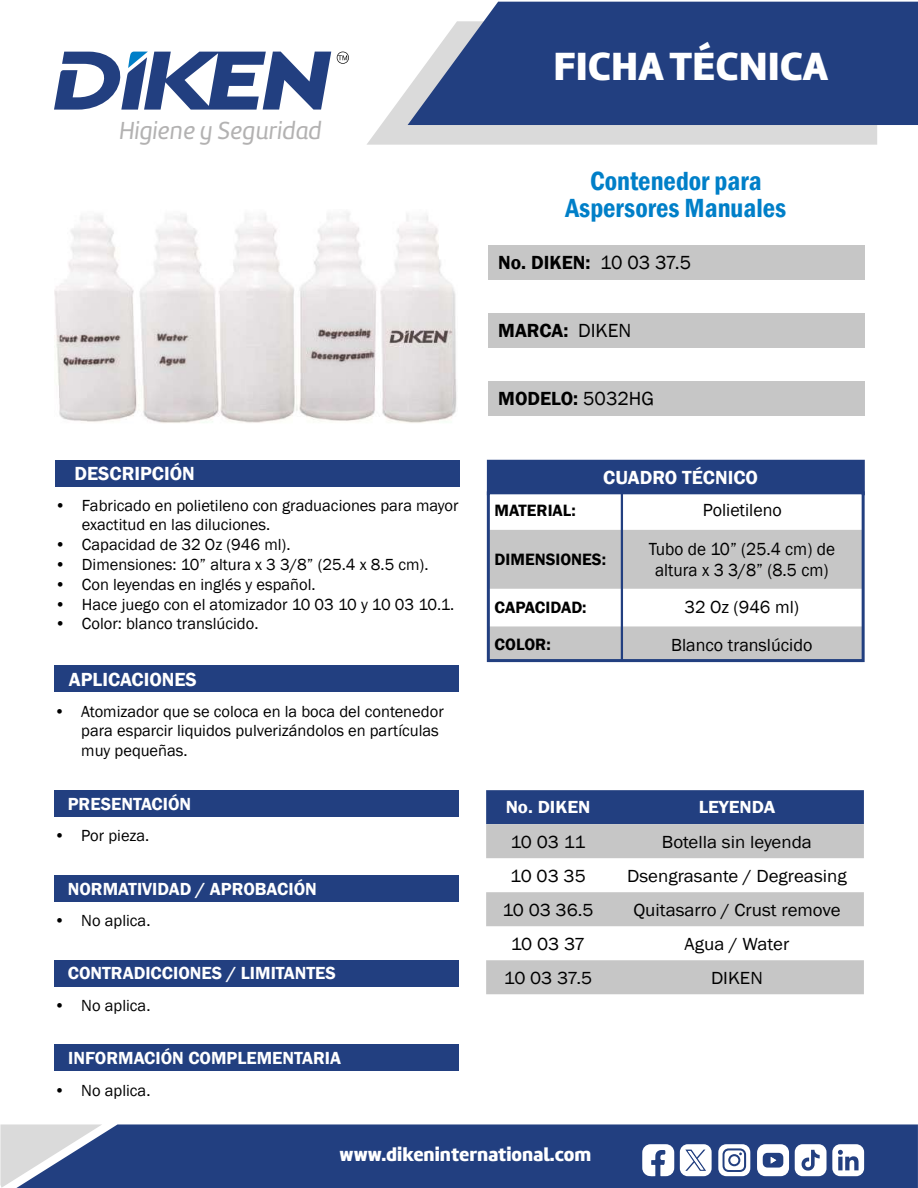
<style>
.page{position:relative;width:918px;height:1188px;background:#fff}
.page>*{position:absolute;margin:0;border:0;box-sizing:border-box;transform-origin:0 0}
.t1{font:40.8px "Amelia Basic Black";color:#fff}
.t2{font:600 condensed 27px/27px "Franklin Gothic";color:#007fc8;text-align:center}
.t3{font:25.5px "Amelia Basic Italic";color:#b3b2b2}
.t4{font:600 19.5px "Franklin Gothic";color:#000}
.t5{font:600 19.5px "Franklin Gothic";color:#fff}
.t6{font:19.5px "Amelia Basic Black";color:#fff}
.t7{font:18px "Franklin Gothic";color:#000;scale:1.05 1}
.t8{font:600 18px "Franklin Gothic";color:#fff}
.t9{font:18px "Franklin Gothic";color:#000}
.t10{font:18px/21.6px "Franklin Gothic";color:#000;text-align:center;scale:.96 1}
.t11{font:600 18px "Franklin Gothic";color:#fff;scale:1.05 1}
.t12{font:600 16.8px "Franklin Gothic";color:#000}
.t13{font:16.5px/19.8px "Franklin Gothic";color:#000}
.s1{font-weight:400}
</style>
<div class="page">
<div style="left:102px;top:1124px;width:816px;height:64px;background:#223f80"></div>
<svg style="left:0;top:1124px;width:102px;height:64px;background:#9ea8bf"></svg>
<svg style="left:367px;top:88px;width:510px;height:57px;background:#ddddde"></svg>
<svg style="left:408px;top:2px;width:510px;height:123px;background:#36508b"></svg>
<svg style="left:54px;top:51px;width:277px;height:59px"></svg>
<svg style="left:337px;top:52px;width:12px;height:12px"></svg>
<svg style="left:680px;top:1144px;width:32px;height:32px"></svg>
<svg style="left:642px;top:1144px;width:32px;height:32px"></svg>
<svg style="left:718px;top:1144px;width:32px;height:32px"></svg>
<div style="left:730px;top:1156px;width:8px;height:8px;background:#fff;border-radius:50%"></div>
<svg style="left:757px;top:1144px;width:32px;height:32px"></svg>
<svg style="left:795px;top:1144px;width:69px;height:32px"></svg>
<div style="left:486px;top:790px;width:378px;height:34px;background:#223f80"></div>
<svg style="left:486px;top:824px;width:378px;height:170px;fill:#c6c6c6"></svg>
<div style="left:488px;top:461px;width:376px;height:34px;background:#223f80"></div>
<div style="left:487px;top:460px;width:378px;height:35px;border:2px solid #223f80"></div>
<div style="left:489px;top:245px;width:376px;height:34px;background:#c6c6c6"></div>
<div style="left:489px;top:313px;width:376px;height:34px;background:#c6c6c6"></div>
<div style="left:489px;top:381px;width:376px;height:34px;background:#c6c6c6"></div>
<svg style="left:491px;top:495px;width:370px;height:163px"></svg>
<div style="left:55px;top:460px;width:405px;height:26px;background:#223f80"></div>
<div style="left:54px;top:666px;width:405px;height:26px;background:#223f80"></div>
<div style="left:54px;top:790px;width:405px;height:27px;background:#223f80"></div>
<div style="left:54px;top:875px;width:405px;height:27px;background:#223f80"></div>
<div style="left:54px;top:960px;width:405px;height:26px;background:#223f80"></div>
<div style="left:55px;top:1045px;width:404px;height:26px;background:#223f80"></div>
<img style="left:55px;top:213px;width:402px;height:210px">
<hr style="left:621px;top:490px;width:2px;height:171px;background:#223f80">
<div style="left:487px;top:491px;width:378px;height:171px;border:3px solid #223f80"></div>
<h3 class="t3" style="left:119px;top:116px;width:204px">Higiene y Seguridad</h3>
<p class="t5" style="left:74px;top:461px;width:122px">DESCRIPCIÓN</p>
<p class="t13" style="left:82px;top:496px;width:378px;text-indent:-27px">• Fabricado en polietileno con graduaciones para mayor exactitud en las diluciones.</p>
<p class="t13" style="left:55px;top:535px;width:237px">• Capacidad de 32 Oz (946 ml).</p>
<p class="t13" style="left:55px;top:555px;width:375px">• Dimensiones: 10” altura x 3 3/8” (25.4 x 8.5 cm).</p>
<p class="t13" style="left:55px;top:575px;width:262px">• Con leyendas en inglés y español.</p>
<p class="t13" style="left:55px;top:595px;width:401px">• Hace juego con el atomizador 10 03 10 y 10 03 10.1.</p>
<p class="t13" style="left:55px;top:614px;width:205px">• Color: blanco translúcido.</p>
<p class="t5" style="left:69px;top:667px;width:129px">APLICACIONES</p>
<p class="t13" style="left:81px;top:702px;width:364px;text-indent:-27px">• Atomizador que se coloca en la boca del contenedor para esparcir liquidos pulverizándolos en partículas muy pequeñas.</p>
<p class="t8" style="left:68px;top:793px;width:125px">PRESENTACIÓN</p>
<p class="t13" style="left:54px;top:826px;width:97px">• Por pieza.</p>
<p class="t8" style="left:68px;top:877px;width:251px">NORMATIVIDAD / APROBACIÓN</p>
<p class="t13" style="left:54px;top:911px;width:98px">• No aplica.</p>
<p class="t8" style="left:68px;top:962px;width:270px">CONTRADICCIONES / LIMITANTES</p>
<p class="t13" style="left:54px;top:996px;width:98px">• No aplica.</p>
<p class="t8" style="left:68px;top:1047px;width:274px">INFORMACIÓN COMPLEMENTARIA</p>
<p class="t13" style="left:54px;top:1081px;width:98px">• No aplica.</p>
<h1 class="t1" style="left:553px;top:41px;width:276px">FICHA TÉCNICA</h1>
<h2 class="t2" style="left:566px;top:167px;width:222px">Contenedor para<br>Aspersores Manuales</h2>
<p class="t4" style="left:498px;top:251px;width:194px">No. DIKEN: <span class="s1">10 03 37.5</span></p>
<p class="t4" style="left:498px;top:319px;width:135px">MARCA: <span class="s1">DIKEN</span></p>
<p class="t4" style="left:498px;top:387px;width:157px">MODELO: <span class="s1">5032HG</span></p>
<p class="t5" style="left:603px;top:466px;width:156px">CUADRO TÉCNICO</p>
<p class="t12" style="left:495px;top:500px;width:83px">MATERIAL:</p>
<p class="t9" style="left:703px;top:499px;width:81px">Polietileno</p>
<p class="t12" style="left:495px;top:549px;width:113px">DIMENSIONES:</p>
<p class="t10" style="left:649px;top:538px;width:196px">Tubo de 10” (25.4 cm) de altura x 3 3/8” (8.5 cm)</p>
<p class="t12" style="left:495px;top:597px;width:94px">CAPACIDAD:</p>
<p class="t9" style="left:685px;top:596px;width:116px">32 Oz (946 ml)</p>
<p class="t12" style="left:495px;top:634px;width:58px">COLOR:</p>
<p class="t9" style="left:671px;top:633px;width:143px">Blanco translúcido</p>
<p class="t11" style="left:506px;top:796px;width:82px">No. DIKEN</p>
<p class="t11" style="left:699px;top:796px;width:74px">LEYENDA</p>
<p class="t7" style="left:510px;top:830px;width:73px">10 03 11</p>
<p class="t7" style="left:662px;top:830px;width:144px">Botella sin leyenda</p>
<p class="t7" style="left:510px;top:864px;width:73px">10 03 35</p>
<p class="t7" style="left:627px;top:864px;width:211px">Dsengrasante / Degreasing</p>
<p class="t7" style="left:502px;top:898px;width:88px">10 03 36.5</p>
<p class="t7" style="left:633px;top:898px;width:199px">Quitasarro / Crust remove</p>
<p class="t7" style="left:511px;top:932px;width:72px">10 03 37</p>
<p class="t7" style="left:685px;top:932px;width:101px">Agua / Water</p>
<p class="t7" style="left:504px;top:966px;width:86px">10 03 37.5</p>
<p class="t7" style="left:711px;top:966px;width:51px">DIKEN</p>
<p class="t6" style="left:340px;top:1143px;width:253px">www.dikeninternational.com</p>
</div>
